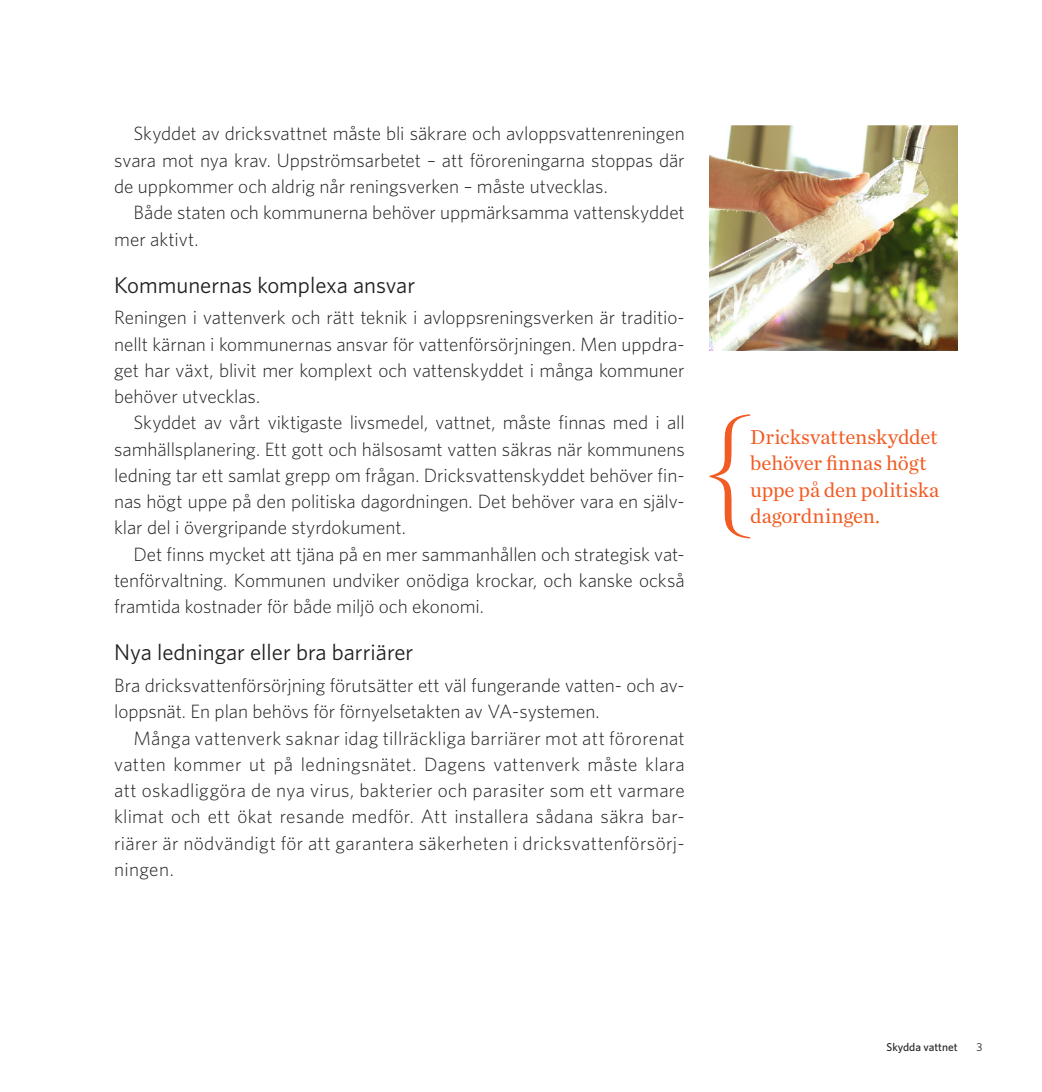
<style>
.page{position:relative;width:1042px;height:1092px;background:#fff}
.page>*{position:absolute;margin:0;border:0;box-sizing:border-box;transform-origin:0 0}
.t1{font:22.75px "Whitney";color:#231f20}
.t2{font:21px/26.2px "Chronicle Text G1";letter-spacing:-.01em;color:#f25b23}
.t3{font:300 19.25px/26.2px "Whitney";color:#231f20;text-align:justify}
.t4{font:500 11.38px "Whitney";color:#231f20}
.t5{font:11.38px "Whitney";color:#231f20}
</style>
<div class="page">
<svg style="left:709px;top:414px;width:41px;height:124px"></svg>
<img style="left:709px;top:125px;width:248px;height:226px">
<p class="t3" style="left:114px;top:120px;width:572px;text-indent:19px">Skyddet av dricksvattnet måste bli säkrare och avloppsvattenreningen svara mot nya krav. Uppströmsarbetet – att föroreningarna stoppas där de uppkommer och aldrig når reningsverken – måste utvecklas.</p>
<p class="t3" style="left:114px;top:199px;width:572px;text-indent:19px">Både staten och kommunerna behöver uppmärksamma vattenskyddet mer aktivt.</p>
<p class="t1" style="left:114px;top:270px;width:303px">Kommunernas komplexa ansvar</p>
<p class="t3" style="left:114px;top:304px;width:572px">Reningen i vattenverk och rätt teknik i avloppsreningsverken är traditio&shy;nellt kärnan i kommunernas ansvar för vattenförsörjningen. Men uppdra&shy;get har växt, blivit mer komplext och vattenskyddet i många kommuner behöver utvecklas.</p>
<p class="t3" style="left:114px;top:409px;width:572px;text-indent:19px">Skyddet av vårt viktigaste livsmedel, vattnet, måste finnas med i all samhällsplanering. Ett gott och hälsosamt vatten säkras när kommunens ledning tar ett samlat grepp om frågan. Dricksvattenskyddet behöver fin&shy;nas högt uppe på den politiska dagordningen. Det behöver vara en själv&shy;klar del i övergripande styrdokument.</p>
<p class="t3" style="left:114px;top:540px;width:572px;text-indent:19px">Det finns mycket att tjäna på en mer sammanhållen och strategisk vat&shy;tenförvaltning. Kommunen undviker onödiga krockar, och kanske också framtida kostnader för både miljö och ekonomi.</p>
<p class="t1" style="left:114px;top:637px;width:301px">Nya ledningar eller bra barriärer</p>
<p class="t3" style="left:114px;top:671px;width:572px">Bra dricksvattenförsörjning förutsätter ett väl fungerande vatten- och av&shy;loppsnät. En plan behövs för förnyelsetakten av VA-systemen.</p>
<p class="t3" style="left:114px;top:724px;width:572px;text-indent:19px">Många vattenverk saknar idag tillräckliga barriärer mot att förorenat vatten kommer ut på ledningsnätet. Dagens vattenverk måste klara att oskadliggöra de nya virus, bakterier och parasiter som ett varmare klimat och ett ökat resande medför. Att installera sådana säkra bar&shy;riärer är nödvändigt för att garantera säkerheten i dricksvattenförsörj&shy;ningen.</p>
<p class="t2" style="left:750px;top:423px;width:190px">Dricksvattenskyddet behöver finnas högt uppe på den politiska dagordningen.</p>
<p class="t4" style="left:886px;top:1039px;width:73px">Skydda vattnet</p>
<p class="t5" style="left:976px;top:1039px;width:7px">3</p>
</div>
